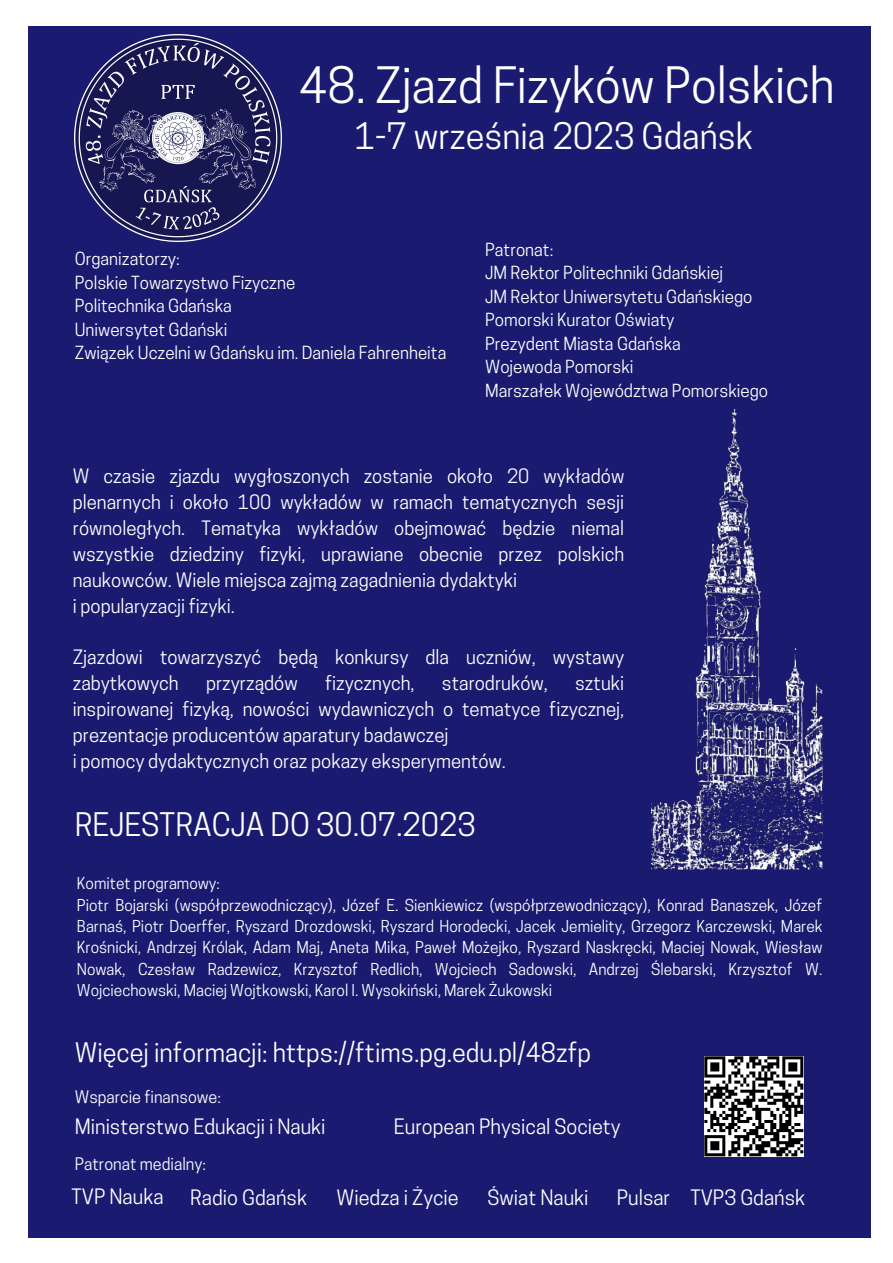
<style>
.page{position:relative;width:893px;height:1263px;background:#fff}
.page>*{position:absolute;margin:0;border:0;box-sizing:border-box;transform-origin:0 0}
.t1{font:47.1px "Cooper Hewitt";color:#fff}
.t2{font:34.28px "Cooper Hewitt";color:#fff}
.t3{font:30.53px "Cooper Hewitt";color:#fff}
.t4{font:25.28px "Cooper Hewitt";color:#fff}
.t5{font:19.95px "Cooper Hewitt";color:#fff}
.t6{font:18.6px/25.9px "Cooper Hewitt";color:#fff;text-align:justify}
.t7{font:16.95px "Cooper Hewitt";color:#fff}
.t8{font:16.27px "Cooper Hewitt";color:#fff}
.t9{font:15.45px/21.4px "Cooper Hewitt";color:#fff;text-align:justify}
</style>
<div class="page">
<div style="left:28px;top:26px;width:843px;height:1211px;background:#1a1b70"></div>
<img style="left:75px;top:34px;width:207px;height:207px">
<img style="left:652px;top:409px;width:171px;height:461px">
<img style="left:704px;top:1056px;width:100px;height:100px">
<p class="t1" style="left:299px;top:67px;width:537px">48. Zjazd Fizyków Polskich</p>
<p class="t2" style="left:355px;top:123px;width:400px">1-7 września 2023 Gdańsk</p>
<p class="t7" style="left:75px;top:252px;width:106px">Organizatorzy:</p>
<p class="t7" style="left:75px;top:276px;width:222px">Polskie Towarzystwo Fizyczne</p>
<p class="t7" style="left:75px;top:299px;width:159px">Politechnika Gdańska</p>
<p class="t7" style="left:75px;top:323px;width:154px">Uniwersytet Gdański</p>
<p class="t7" style="left:75px;top:346px;width:373px">Związek Uczelni w Gdańsku im. Daniela Fahrenheita</p>
<p class="t7" style="left:485px;top:243px;width:70px">Patronat:</p>
<p class="t7" style="left:485px;top:267px;width:240px">JM Rektor Politechniki Gdańskiej</p>
<p class="t7" style="left:485px;top:290px;width:269px">JM Rektor Uniwersytetu Gdańskiego</p>
<p class="t7" style="left:485px;top:314px;width:191px">Pomorski Kurator Oświaty</p>
<p class="t7" style="left:485px;top:337px;width:197px">Prezydent Miasta Gdańska</p>
<p class="t7" style="left:485px;top:361px;width:150px">Wojewoda Pomorski</p>
<p class="t7" style="left:485px;top:384px;width:284px">Marszałek Województwa Pomorskiego</p>
<p class="t6" style="left:73px;top:465px;width:553px">W czasie zjazdu wygłoszonych zostanie około 20 wykładów plenarnych i około 100 wykładów w ramach tematycznych sesji równoległych. Tematyka wykładów obejmować będzie niemal wszystkie dziedziny fizyki, uprawiane obecnie przez polskich naukowców. Wiele miejsca zajmą zagadnienia dydaktyki</p>
<p class="t6" style="left:73px;top:595px;width:164px">i popularyzacji fizyki.</p>
<p class="t6" style="left:73px;top:647px;width:553px">Zjazdowi towarzyszyć będą konkursy dla uczniów, wystawy zabytkowych</p>
<p class="t6" style="left:206px;top:672px;width:93px">przyrządów</p>
<p class="t6" style="left:325px;top:672px;width:91px">fizycznych,</p>
<p class="t6" style="left:442px;top:672px;width:107px">starodruków,</p>
<p class="t6" style="left:73px;top:672px;width:553px;text-indent:502px">sztuki inspirowanej fizyką, nowości wydawniczych o tematyce fizycznej, prezentacje producentów aparatury badawczej</p>
<p class="t6" style="left:73px;top:750px;width:434px">i pomocy dydaktycznych oraz pokazy eksperymentów.</p>
<p class="t3" style="left:75px;top:813px;width:403px">REJESTRACJA DO 30.07.2023</p>
<p class="t9" style="left:77px;top:875px;width:144px">Komitet programowy:</p>
<p class="t9" style="left:77px;top:896px;width:747px">Piotr Bojarski (współprzewodniczący), Józef E. Sienkiewicz (współprzewodniczący), Konrad Banaszek, Józef Barnaś, Piotr Doerffer, Ryszard Drozdowski, Ryszard Horodecki, Jacek Jemielity, Grzegorz Karczewski, Marek Krośnicki, Andrzej Królak, Adam Maj, Aneta Mika, Paweł Możejko, Ryszard Naskręcki, Maciej Nowak, Wiesław Nowak, Czesław Radzewicz, Krzysztof Redlich, Wojciech Sadowski, Andrzej Ślebarski, Krzysztof W.<br>Wojciechowski, Maciej Wojtkowski, Karol I. Wysokiński, Marek Żukowski</p>
<p class="t4" style="left:75px;top:1043px;width:518px">Więcej informacji: https://ftims.pg.edu.pl/48zfp</p>
<p class="t8" style="left:75px;top:1091px;width:148px">Wsparcie finansowe:</p>
<p class="t5" style="left:75px;top:1119px;width:252px">Ministerstwo Edukacji i Nauki</p>
<p class="t5" style="left:394px;top:1119px;width:228px">European Physical Society</p>
<p class="t8" style="left:75px;top:1158px;width:133px">Patronat medialny:</p>
<p class="t5" style="left:72px;top:1189px;width:94px">TVP Nauka</p>
<p class="t5" style="left:190px;top:1189px;width:118px">Radio Gdańsk</p>
<p class="t5" style="left:336px;top:1189px;width:124px">Wiedza i Życie</p>
<p class="t5" style="left:487px;top:1189px;width:103px">Świat Nauki</p>
<p class="t5" style="left:616px;top:1189px;width:55px">Pulsar</p>
<p class="t5" style="left:690px;top:1189px;width:116px">TVP3 Gdańsk</p>
</div>
